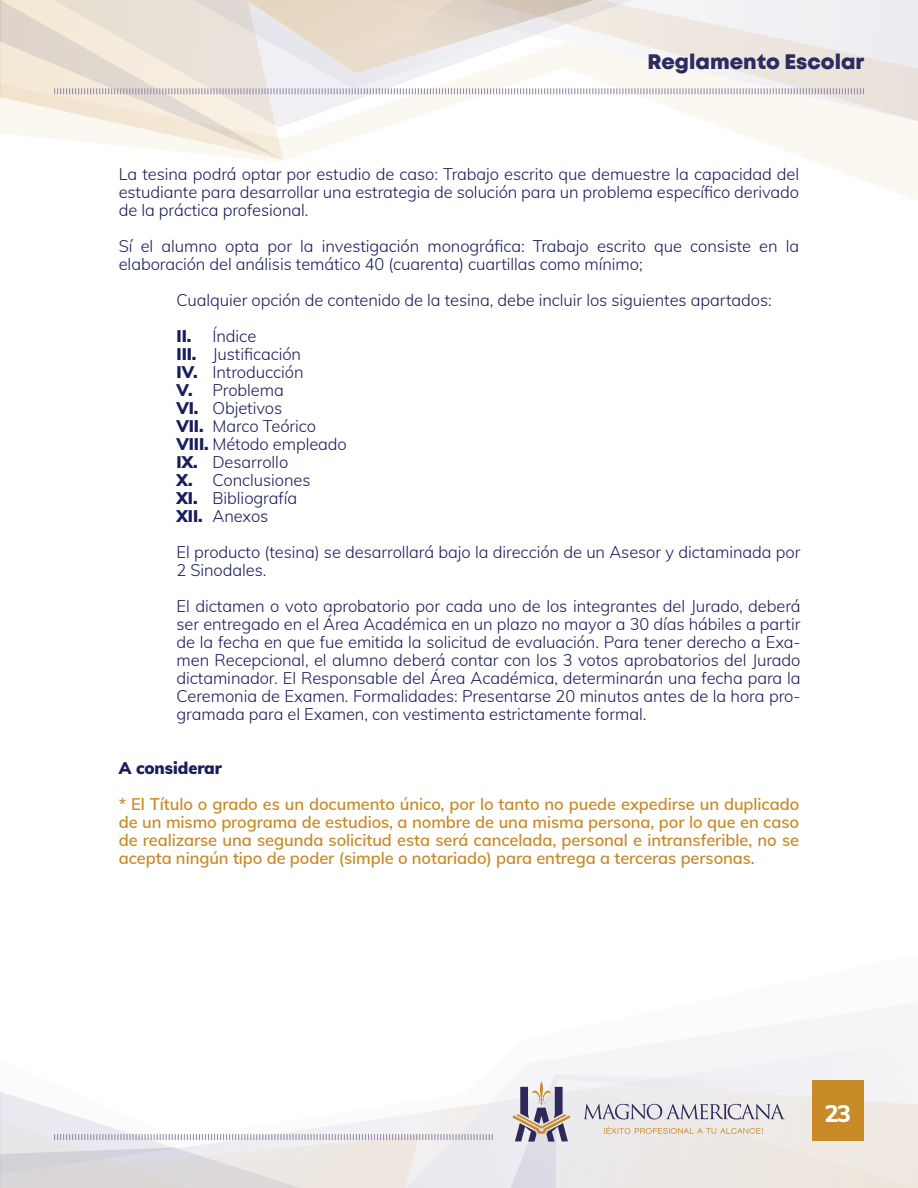
<style>
.page{position:relative;width:918px;height:1188px;background:#fff}
.page>*{position:absolute;margin:0;border:0;box-sizing:border-box;transform-origin:0 0}
.t1{font:800 24px "Muli";color:#fff}
.t2{font:800 21px "Mont";color:#2d2b60}
.t3{font:300 16.5px/18px "Muli";letter-spacing:-.005em;color:#191d5b}
.t4{font:600 16.5px/18px "Muli";letter-spacing:-.005em;color:#c88927;text-align:justify}
.t5{font:900 16.5px "Muli";letter-spacing:-.005em;color:#191d5b}
.s1{font-weight:900}
</style>
<div class="page">
<svg style="left:267px;top:121px;width:651px;height:80px"></svg>
<svg style="left:723px;top:0;width:195px;height:121px"></svg>
<svg style="left:283px;top:95px;width:440px;height:33px"></svg>
<svg style="left:0;top:0;width:283px;height:160px"></svg>
<svg style="left:493px;top:1041px;width:425px;height:147px;fill:#f5f5f7"></svg>
<div style="left:511px;top:1075px;width:407px;height:113px;background:#f0f1f4"></div>
<svg style="left:0;top:1092px;width:493px;height:96px"></svg>
<svg style="left:53px;top:0;width:812px;height:95px"></svg>
<svg style="left:512px;top:1079px;width:406px;height:109px;background:#e2d9d1"></svg>
<p class="t2" style="left:648px;top:48px;width:218px">Reglamento Escolar</p>
<p class="t3" style="left:119px;top:164px;width:682px;text-align:justify">La tesina podrá optar por estudio de caso: Trabajo escrito que demuestre la capacidad del estudiante para desarrollar una estrategia de solución para un problema específico derivado de la práctica profesional.</p>
<p class="t3" style="left:119px;top:236px;width:682px">Sí el alumno opta por la investigación monográfica: Trabajo escrito que consiste en la elaboración del análisis temático 40 (cuarenta) cuartillas como mínimo;</p>
<p class="t3" style="left:177px;top:281px;width:597px;line-height:36px">Cualquier opción de contenido de la tesina, debe incluir los siguientes apartados:<br><span class="s1">II.</span> Índice</p>
<p class="t3" style="left:177px;top:344px;width:172px"><span class="s1">III.</span> Justificación<br><span class="s1">IV.</span> Introducción<br><span class="s1">V.</span> Problema<br><span class="s1">VI.</span> Objetivos<br><span class="s1">VII.</span> Marco Teórico<br><span class="s1">VIII.</span> Método empleado<br><span class="s1">IX.</span> Desarrollo<br><span class="s1">X.</span> Conclusiones<br><span class="s1">XI.</span> Bibliografía<br><span class="s1">XII.</span> Anexos</p>
<p class="t3" style="left:177px;top:542px;width:625px">El producto (tesina) se desarrollará bajo la dirección de un Asesor y dictaminada por<br>2 Sinodales.</p>
<p class="t3" style="left:177px;top:596px;width:626px;text-align:justify">El dictamen o voto aprobatorio por cada uno de los integrantes del Jurado, deberá ser entregado en el Área Académica en un plazo no mayor a 30 días hábiles a partir de la fecha en que fue emitida la solicitud de evaluación. Para tener derecho a Exa&shy;men Recepcional, el alumno deberá contar con los 3 votos aprobatorios del Jurado dictaminador. El Responsable del Área Académica, determinarán una fecha para la Ceremonia de Examen. Formalidades: Presentarse 20 minutos antes de la hora pro&shy;gramada para el Examen, con vestimenta estrictamente formal.</p>
<p class="t5" style="left:119px;top:756px;width:105px">A considerar</p>
<p class="t4" style="left:119px;top:794px;width:682px">* El Título o grado es un documento único, por lo tanto no puede expedirse un duplicado de un mismo programa de estudios, a nombre de una misma persona, por lo que en caso de realizarse una segunda solicitud esta será cancelada, personal e intransferible, no se acepta ningún tipo de poder (simple o notariado) para entrega a terceras personas.</p>
<h1 class="t1" style="left:824px;top:1096px;width:28px">23</h1>
</div>
